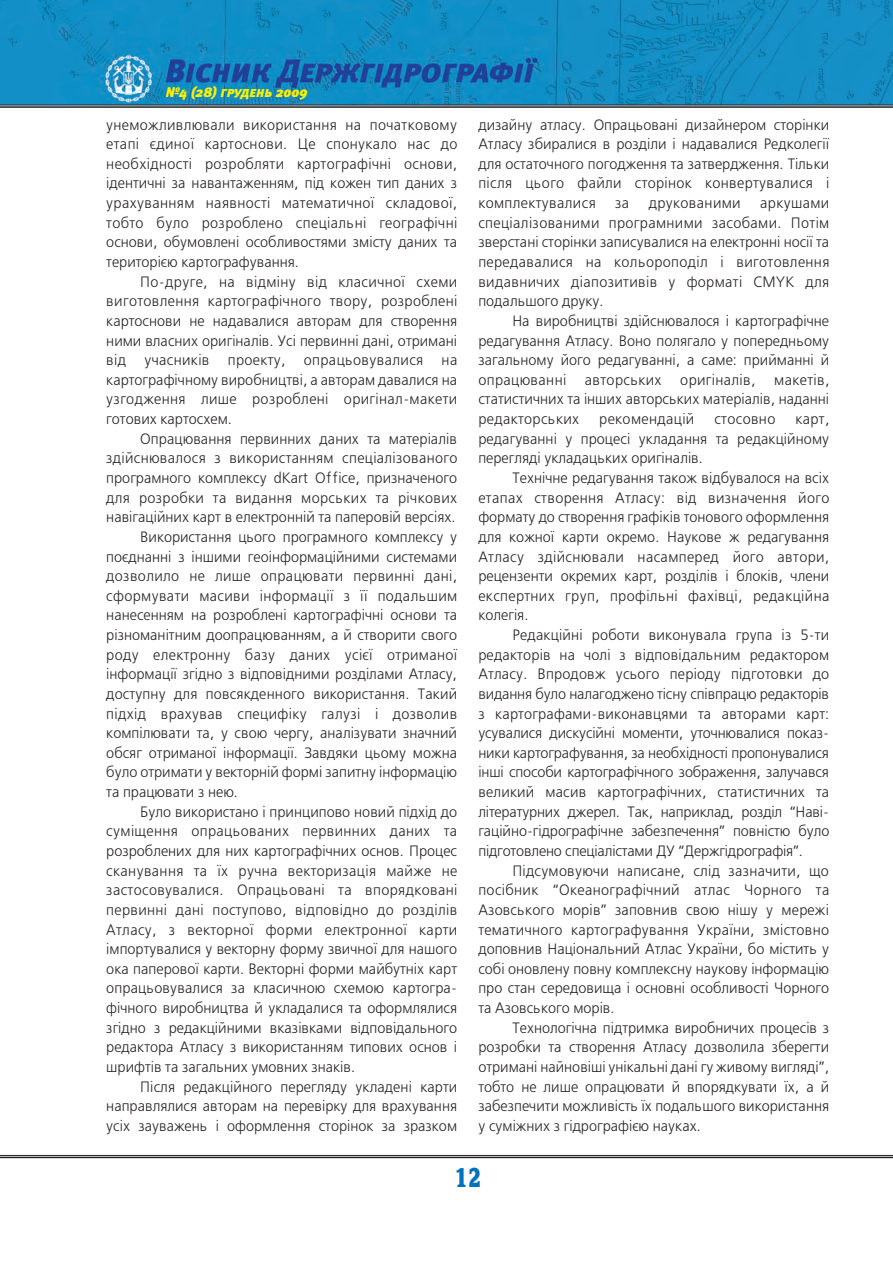
<style>
.page{position:relative;width:893px;height:1263px;background:#fff}
.page>*{position:absolute;margin:0;border:0;box-sizing:border-box;transform-origin:0 0}
.t1{font:800 27px "Korinna Black C";color:#0072bc;scale:.67 1}
.t2{font:15px/19.6px "Free Set C";color:#231f20;text-align:justify;scale:.95 1}
.t3{font:15px "Free Set C";letter-spacing:.025em;color:#231f20;scale:.95 1}
.t4{font:15px "Free Set C";letter-spacing:.02em;color:#231f20;scale:.95 1}
.t5{font:italic 14.1px "Meta Black Caps C";color:#fff101}
</style>
<div class="page">
<img style="left:0;top:0;width:893px;height:105px">
<hr style="left:0;top:105px;width:893px;height:1px;background:#231f20">
<hr style="left:0;top:106px;width:893px;height:2px;background:#231f20">
<hr style="left:0;top:1155px;width:893px;height:1px;background:#231f20">
<hr style="left:0;top:1157px;width:893px;height:1px;background:#231f20">
<p class="t5" style="left:166px;top:88px;width:143px">№4 (28) грудень 2009</p>
<p class="t2" style="left:106px;top:115px;width:371px">унеможливлювали використання на початковому етапі єдиної картоснови. Це спонукало нас до необхідності розробляти картографічні основи, ідентичні за навантаженням, під кожен тип даних з урахуванням наявності математичної складової, тобто було розроблено спеціальні географічні основи, обумовлені особливостями змісту даних та територією картографування.</p>
<p class="t2" style="left:106px;top:272px;width:371px;text-indent:34px">По-друге, на відміну від класичної схеми виготовлення картографічного твору, розроблені картоснови не надавалися авторам для створення ними власних оригіналів. Усі первинні дані, отримані від учасників проекту, опрацьовувалися на картографічному виробництві, а авторам давалися на узгодження лише розроблені оригінал-макети готових картосхем.</p>
<p class="t2" style="left:140px;top:429px;width:335px">Опрацювання первинних даних та матеріалів</p>
<p class="t4" style="left:106px;top:449px;width:371px">здійснювалося з використанням спеціалізованого</p>
<p class="t2" style="left:106px;top:468px;width:371px">програмного комплексу dKart Office, призначеного</p>
<p class="t3" style="left:106px;top:489px;width:371px">для розробки та видання морських та річкових</p>
<p class="t2" style="left:106px;top:507px;width:369px">навігаційних карт в електронній та паперовій версіях.</p>
<p class="t2" style="left:140px;top:527px;width:335px">Використання цього програмного комплексу у</p>
<p class="t2" style="left:106px;top:546px;width:371px">поєднанні з іншими геоінформаційними системами</p>
<p class="t3" style="left:106px;top:567px;width:371px">дозволило не лише опрацювати первинні дані,</p>
<p class="t3" style="left:106px;top:587px;width:371px">сформувати масиви інформації з її подальшим</p>
<p class="t2" style="left:106px;top:605px;width:371px">нанесенням на розроблені картографічні основи та</p>
<p class="t2" style="left:106px;top:625px;width:371px">різноманітним доопрацюванням, а й створити свого</p>
<p class="t3" style="left:106px;top:646px;width:371px">роду електронну базу даних усієї отриманої</p>
<p class="t2" style="left:106px;top:664px;width:371px">інформації згідно з відповідними розділами Атласу,</p>
<p class="t2" style="left:106px;top:684px;width:371px">доступну для повсякденного використання. Такий</p>
<p class="t3" style="left:106px;top:705px;width:371px">підхід врахував специфіку галузі і дозволив</p>
<p class="t2" style="left:106px;top:723px;width:371px">компілювати та, у свою чергу, аналізувати значний</p>
<p class="t2" style="left:106px;top:743px;width:371px">обсяг отриманої інформації. Завдяки цьому можна</p>
<p class="t2" style="left:106px;top:762px;width:371px">було отримати у векторній формі запитну інформацію</p>
<p class="t2" style="left:106px;top:782px;width:140px">та працювати з нею.</p>
<p class="t2" style="left:140px;top:802px;width:335px">Було використано і принципово новий підхід до</p>
<p class="t3" style="left:106px;top:822px;width:371px">суміщення опрацьованих первинних даних та</p>
<p class="t2" style="left:106px;top:841px;width:371px">розроблених для них картографічних основ. Процес</p>
<p class="t3" style="left:106px;top:862px;width:371px">сканування та їх ручна векторизація майже не</p>
<p class="t3" style="left:106px;top:881px;width:371px">застосовувалися. Опрацьовані та впорядковані</p>
<p class="t3" style="left:106px;top:901px;width:371px">первинні дані поступово, відповідно до розділів</p>
<p class="t3" style="left:106px;top:920px;width:371px">Атласу, з векторної форми електронної карти</p>
<p class="t2" style="left:106px;top:939px;width:371px">імпортувалися у векторну форму звичної для нашого</p>
<p class="t2" style="left:106px;top:959px;width:371px">ока паперової карти. Векторні форми майбутніх карт</p>
<p class="t2" style="left:106px;top:978px;width:371px">опрацьовувалися за класичною схемою картогра-</p>
<p class="t2" style="left:106px;top:998px;width:371px">фічного виробництва й укладалися та оформлялися</p>
<p class="t2" style="left:106px;top:1018px;width:371px">згідно з редакційними вказівками відповідального</p>
<p class="t2" style="left:106px;top:1037px;width:371px">редактора Атласу з використанням типових основ і</p>
<p class="t2" style="left:106px;top:1057px;width:263px">шрифтів та загальних умовних знаків.</p>
<p class="t2" style="left:140px;top:1077px;width:335px">Після редакційного перегляду укладені карти</p>
<p class="t2" style="left:106px;top:1096px;width:371px">направлялися авторам на перевірку для врахування</p>
<p class="t2" style="left:106px;top:1116px;width:371px">усіх зауважень і оформлення сторінок за зразком</p>
<p class="t2" style="left:478px;top:115px;width:371px">дизайну атласу. Опрацьовані дизайнером сторінки Атласу збиралися в розділи і надавалися Редколегії для остаточного погодження та затвердження. Тільки після цього файли сторінок конвертувалися і комплектувалися</p>
<p class="t2" style="left:478px;top:193px;width:371px;text-indent:282px">аркушами спеціалізованими програмними засобами. Потім зверстані сторінки записувалися на електронні носії та передавалися на кольороподіл і виготовлення видавничих діапозитивів у форматі CMYK для подальшого друку.</p>
<p class="t2" style="left:478px;top:311px;width:371px;text-indent:34px">На виробництві здійснювалося і картографічне редагування Атласу. Воно полягало у попередньому загальному його редагуванні, а саме: прийманні й опрацюванні авторських оригіналів, макетів, статистичних та інших авторських матеріалів, наданні редакторських</p>
<p class="t2" style="left:615px;top:193px;width:16px">за</p>
<p class="t3" style="left:649px;top:194px;width:98px">друкованими</p>
<p class="t3" style="left:599px;top:410px;width:102px">рекомендацій</p>
<p class="t3" style="left:714px;top:410px;width:66px">стосовно</p>
<p class="t2" style="left:478px;top:409px;width:371px;text-indent:317px">карт, редагуванні у процесі укладання та редакційному перегляді укладацьких оригіналів.</p>
<p class="t2" style="left:478px;top:468px;width:371px;text-indent:34px">Технічне редагування також відбувалося на всіх етапах створення Атласу: від визначення його формату до створення графіків тонового оформлення для кожної карти окремо. Наукове ж редагування Атласу здійснювали насамперед його автори, рецензенти окремих карт, розділів і блоків, члени експертних груп, профільні фахівці, редакційна колегія.</p>
<p class="t2" style="left:478px;top:625px;width:371px;text-indent:34px">Редакційні роботи виконувала група із 5-ти редакторів на чолі з відповідальним редактором Атласу. Впродовж усього періоду підготовки до видання було налагоджено тісну співпрацю редакторів з картографами-виконавцями та авторами карт: усувалися дискусійні моменти, уточнювалися показ&shy;ники картографування, за необхідності пропонувалися інші способи картографічного зображення, залучався великий масив картографічних, статистичних та літературних джерел. Так, наприклад, розділ “Наві&shy;гаційно-гідрографічне забезпечення” повністю було підготовлено спеціалістами ДУ “Держгідрографія”.</p>
<p class="t2" style="left:478px;top:861px;width:371px;text-indent:34px">Підсумовуючи написане, слід зазначити, що посібник “Океанографічний атлас Чорного та Азовського морів” заповнив свою нішу у мережі тематичного картографування України, змістовно доповнив Національний Атлас України, бо містить у собі оновлену повну комплексну наукову інформацію про стан середовища і основні особливості Чорного та Азовського морів.</p>
<p class="t2" style="left:478px;top:1018px;width:371px;text-indent:34px">Технологічна підтримка виробничих процесів з розробки та створення Атласу дозволила зберегти отримані найновіші унікальні дані гу живому вигляді”, тобто не лише опрацювати й впорядкувати їх, а й забезпечити можливість їх подальшого використання у суміжних з гідрографією науках.</p>
<h1 class="t1" style="left:454px;top:1162px;width:41px">12</h1>
</div>
